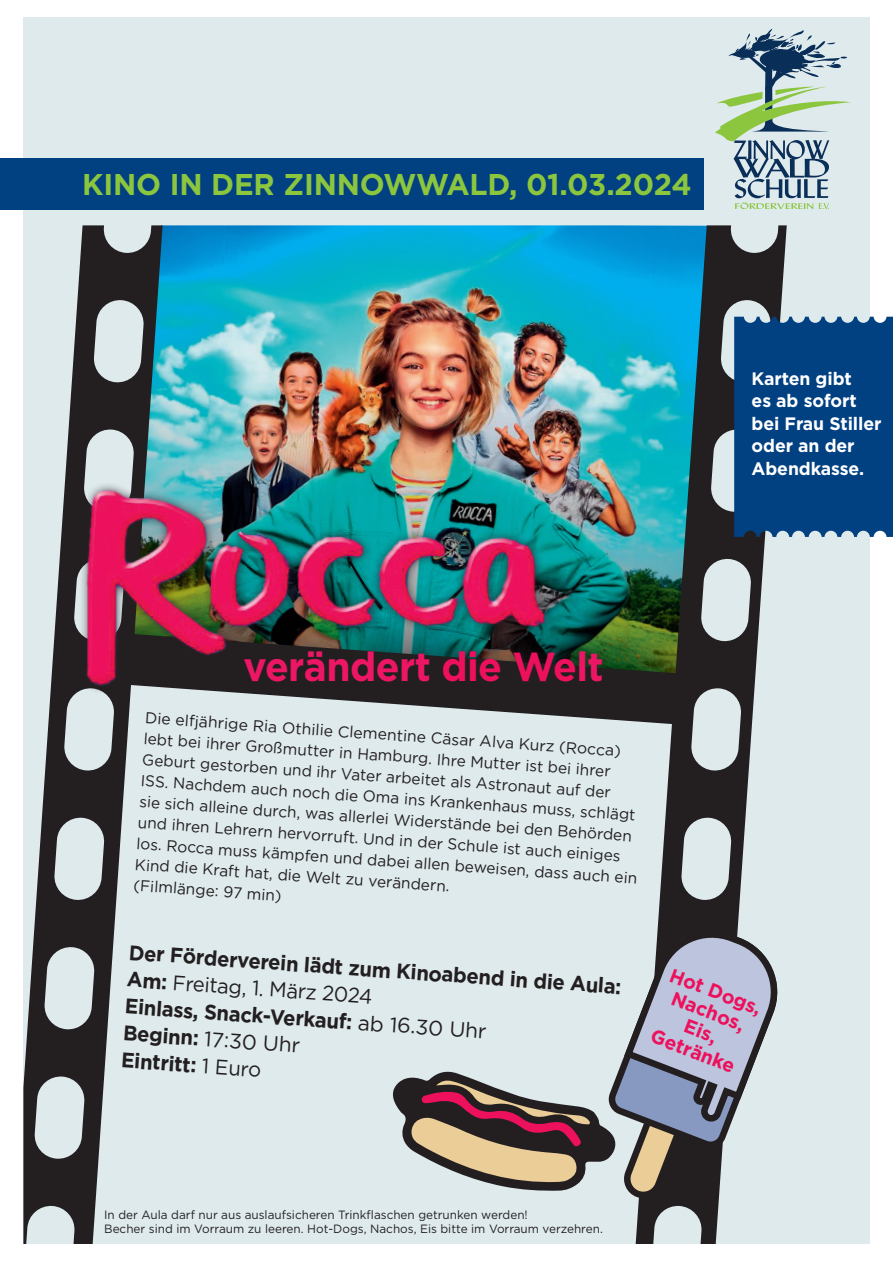
<style>
.page{position:relative;width:893px;height:1263px;background:#fff}
.page>*{position:absolute;margin:0;border:0;box-sizing:border-box;transform-origin:0 0}
.t1{font:700 40.5px "Gotham";letter-spacing:-.015em;color:#ec1665;scale:.96 1}
.t2{font:700 30px "Gotham";letter-spacing:-.005em;color:#8bc63e}
.t3{font:700 21px/27px "Gotham";color:#231f20;scale:.96 1}
.t4{font:700 19.5px/21.1px "Gotham";color:#ed105c;text-align:center}
.t5{font:700 18px/22.5px "Gotham";letter-spacing:-.005em;color:#fff}
.t6{font:15.75px/21px "Gotham";color:#231f20}
.t7{font:12px/13.5px "Gotham";color:#231f20}
.s1{color:#ed105c}
.s2{font-weight:400}
</style>
<div class="page">
<div style="left:23px;top:18px;width:847px;height:1227px;background:#dfeaed"></div>
<img style="left:163px;top:225px;width:472px;height:252px">
<svg style="left:23px;top:225px;width:140px;height:1020px"></svg>
<svg style="left:635px;top:225px;width:152px;height:694px"></svg>
<svg style="left:681px;top:817px;width:51px;height:84px"></svg>
<svg style="left:690px;top:687px;width:52px;height:84px"></svg>
<svg style="left:700px;top:558px;width:52px;height:84px"></svg>
<svg style="left:730px;top:225px;width:51px;height:29px"></svg>
<svg style="left:24px;top:1205px;width:51px;height:40px"></svg>
<svg style="left:34px;top:1076px;width:51px;height:83px"></svg>
<svg style="left:44px;top:946px;width:51px;height:84px"></svg>
<svg style="left:54px;top:817px;width:51px;height:84px"></svg>
<svg style="left:63px;top:687px;width:52px;height:84px"></svg>
<svg style="left:83px;top:429px;width:52px;height:48px"></svg>
<svg style="left:93px;top:299px;width:51px;height:84px"></svg>
<svg style="left:103px;top:225px;width:51px;height:29px"></svg>
<svg style="left:120px;top:633px;width:558px;height:91px"></svg>
<img style="left:68px;top:477px;width:577px;height:226px">
<div style="left:234px;top:640px;width:379px;height:53px;background:#231f20;opacity:.75"></div>
<div style="left:0;top:158px;width:704px;height:51px;background:#014081"></div>
<svg style="left:710px;top:299px;width:183px;height:238px;background:#215386"></svg>
<svg style="left:715px;top:29px;width:136px;height:180px"></svg>
<svg style="left:391px;top:919px;width:398px;height:326px"></svg>
<h2 class="t2" style="left:82px;top:167px;width:611px">KINO IN DER ZINNOWWALD, 01.03.2024</h2>
<p class="t5" style="left:752px;top:366px;width:131px">Karten gibt<br>es ab sofort bei Frau Stiller oder an der<br>Abendkasse.</p>
<h1 class="t1" style="left:243px;top:643px;width:377px">verändert <span class="s1">die We</span>lt</h1>
<p class="t6" style="left:146px;top:707px;width:504px;rotate:4deg">Die elfjährige Ria Othilie Clementine Cäsar Alva Kurz (Rocca) lebt bei ihrer Großmutter in Hamburg. Ihre Mutter ist bei ihrer Geburt gestorben und ihr Vater arbeitet als Astronaut auf der<br>ISS. Nachdem auch noch die Oma ins Krankenhaus muss, schlägt sie sich alleine durch, was allerlei Widerstände bei den Behörden und ihren Lehrern hervorruft. Und in der Schule ist auch einiges los. Rocca muss kämpfen und dabei allen beweisen, dass auch ein Kind die Kraft hat, die Welt zu verändern.<br>(Filmlänge: 97 min)</p>
<h3 class="t3" style="left:130px;top:938px;width:516px;rotate:4deg">Der Förderverein lädt zum Kinoabend in die Aula:<br>Am: <span class="s2">Freitag, 1. März 2024<br></span>Einlass, Snack-Verkauf: <span class="s2">ab 16.30 Uhr<br></span>Beginn: <span class="s2">17:30 Uhr<br></span>Eintritt: <span class="s2">1 Euro</span></h3>
<p class="t4" style="left:675px;top:964px;width:98px;rotate:21deg">Hot Dogs,<br>Nachos,<br>Eis,<br>Getränke</p>
<p class="t7" style="left:104px;top:1208px;width:500px">In der Aula darf nur aus auslaufsicheren Trinkflaschen getrunken werden!<br>Becher sind im Vorraum zu leeren. Hot-Dogs, Nachos, Eis bitte im Vorraum verzehren.</p>
</div>
